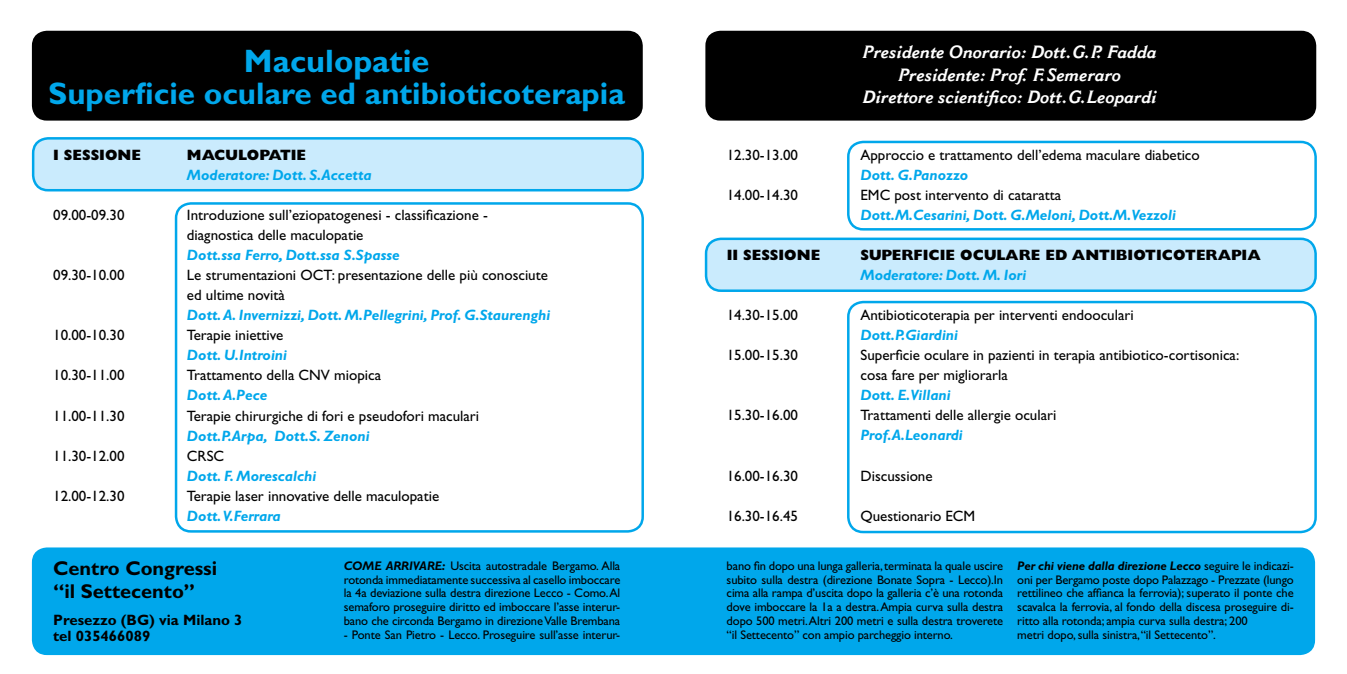
<style>
.page{position:relative;width:1347px;height:674px;background:#fff}
.page>*{position:absolute;margin:0;border:0;box-sizing:border-box;transform-origin:0 0}
.t1{font:700 32.5px "Gill Sans";color:#00a7eb}
.t2{font:700 31.25px "Gill Sans";color:#00a7eb}
.t3{font:700 20px/22.5px "Gill Sans";color:#000}
.t4{font:italic 700 17.5px/22.5px "Cantoria MT Std";color:#fff;text-align:center}
.t5{font:15px/20px "Gill Sans";color:#000}
.t6{font:italic 700 15px "Gill Sans";color:#00a7eb}
.t7{font:800 15px "Gill Sans";color:#000}
.t8{font:700 15px/16.2px "Gill Sans";color:#000}
.t9{font:12.5px/13.8px "Gill Sans";letter-spacing:-.01em;color:#000;text-align:justify}
.s1{font-weight:700;font-style:italic}
</style>
<div class="page">
<div style="left:706px;top:239px;width:609px;height:51px;background:#caebfd;border-radius:15px"></div>
<div style="left:705px;top:237px;width:611px;height:55px;border:2px solid #00a7eb;border-radius:15px"></div>
<div style="left:33px;top:138px;width:609px;height:52px;background:#caebfd;border-radius:15px"></div>
<div style="left:32px;top:137px;width:612px;height:54px;border:2px solid #00a7eb;border-radius:15px"></div>
<div style="left:32px;top:547px;width:1283px;height:107px;background:#00a7eb;border-radius:15px"></div>
<div style="left:705px;top:31px;width:611px;height:89px;background:#000;border-radius:15px"></div>
<div style="left:32px;top:31px;width:611px;height:89px;background:#000;border-radius:15px"></div>
<div style="left:175px;top:202px;width:469px;height:330px;border:2px solid #00a7eb;border-radius:15px"></div>
<div style="left:847px;top:141px;width:469px;height:89px;border:2px solid #00a7eb;border-radius:15px"></div>
<div style="left:847px;top:300px;width:469px;height:233px;border:2px solid #00a7eb;border-radius:15px"></div>
<h1 class="t1" style="left:244px;top:41px;width:187px">Maculopatie</h1>
<h2 class="t2" style="left:49px;top:75px;width:578px">Superficie oculare ed antibioticoterapia</h2>
<p class="t7" style="left:53px;top:146px;width:89px">I SESSIONE</p>
<p class="t7" style="left:187px;top:146px;width:121px">MACULOPATIE</p>
<p class="t6" style="left:187px;top:166px;width:186px">Moderatore: Dott. S.Accetta</p>
<p class="t5" style="left:53px;top:205px;width:73px">09.00-09.30</p>
<p class="t5" style="left:187px;top:205px;width:302px">Introduzione sull’eziopatogenesi - classificazione - diagnostica delle maculopatie</p>
<p class="t6" style="left:187px;top:246px;width:214px">Dott.ssa Ferro, Dott.ssa S.Spasse</p>
<p class="t5" style="left:53px;top:265px;width:73px">09.30-10.00</p>
<p class="t5" style="left:187px;top:265px;width:362px">Le strumentazioni OCT: presentazione delle più conosciute ed ultime novità</p>
<p class="t6" style="left:187px;top:306px;width:365px">Dott. A. Invernizzi, Dott. M.Pellegrini, Prof. G.Staurenghi</p>
<p class="t5" style="left:53px;top:325px;width:73px">10.00-10.30</p>
<p class="t5" style="left:187px;top:325px;width:98px">Terapie iniettive</p>
<p class="t6" style="left:187px;top:346px;width:102px">Dott. U.Introini</p>
<p class="t5" style="left:53px;top:365px;width:73px">10.30-11.00</p>
<p class="t5" style="left:187px;top:365px;width:196px">Trattamento della CNV miopica</p>
<p class="t6" style="left:187px;top:386px;width:82px">Dott. A.Pece</p>
<p class="t5" style="left:53px;top:405px;width:73px">11.00-11.30</p>
<p class="t5" style="left:187px;top:405px;width:294px">Terapie chirurgiche di fori e pseudofori maculari</p>
<p class="t6" style="left:187px;top:426px;width:184px">Dott.P.Arpa, Dott.S. Zenoni</p>
<p class="t5" style="left:53px;top:445px;width:73px">11.30-12.00</p>
<p class="t5" style="left:187px;top:445px;width:39px">CRSC</p>
<p class="t6" style="left:187px;top:466px;width:131px">Dott. F. Morescalchi</p>
<p class="t5" style="left:53px;top:485px;width:73px">12.00-12.30</p>
<p class="t5" style="left:187px;top:485px;width:254px">Terapie laser innovative delle maculopatie</p>
<p class="t6" style="left:187px;top:506px;width:95px">Dott. V.Ferrara</p>
<h3 class="t3" style="left:53px;top:557px;width:166px">Centro Congressi “il Settecento”</h3>
<p class="t8" style="left:53px;top:611px;width:191px">Presezzo (BG) via Milano 3 tel 035466089</p>
<p class="t9" style="left:344px;top:558px;width:278px"><span class="s1">COME ARRIVARE:</span> Uscita autostradale Bergamo. Alla rotonda immediatamente successiva al casello imboccare la 4a deviazione sulla destra direzione Lecco - Como. Al semaforo proseguire diritto ed imboccare l’asse interur&shy;bano che circonda Bergamo in direzione Valle Brembana</p>
<p class="t9" style="left:344px;top:627px;width:278px">- Ponte San Pietro - Lecco. Proseguire sull’asse interur-</p>
<h3 class="t4" style="left:863px;top:41px;width:296px">Presidente Onorario: Dott.G.P. Fadda<br>Presidente: Prof. F.Semeraro<br>Direttore scientifico: Dott.G.Leopardi</h3>
<p class="t5" style="left:726px;top:145px;width:73px">12.30-13.00</p>
<p class="t5" style="left:860px;top:145px;width:341px">Approccio e trattamento dell’edema maculare diabetico</p>
<p class="t6" style="left:860px;top:166px;width:109px">Dott. G.Panozzo</p>
<p class="t5" style="left:726px;top:185px;width:73px">14.00-14.30</p>
<p class="t5" style="left:860px;top:185px;width:202px">EMC post intervento di cataratta</p>
<p class="t6" style="left:860px;top:206px;width:317px">Dott.M.Cesarini, Dott. G.Meloni, Dott.M.Vezzoli</p>
<p class="t7" style="left:726px;top:246px;width:95px">II SESSIONE</p>
<p class="t7" style="left:860px;top:246px;width:402px">SUPERFICIE OCULARE ED ANTIBIOTICOTERAPIA</p>
<p class="t6" style="left:860px;top:266px;width:167px">Moderatore: Dott. M. Iori</p>
<p class="t5" style="left:726px;top:305px;width:73px">14.30-15.00</p>
<p class="t5" style="left:860px;top:305px;width:275px">Antibioticoterapia per interventi endooculari</p>
<p class="t6" style="left:860px;top:326px;width:99px">Dott.P.Giardini</p>
<p class="t5" style="left:726px;top:345px;width:73px">15.00-15.30</p>
<p class="t5" style="left:860px;top:345px;width:380px">Superficie oculare in pazienti in terapia antibiotico-cortisonica: cosa fare per migliorarla</p>
<p class="t6" style="left:860px;top:386px;width:92px">Dott. E.Villani</p>
<p class="t5" style="left:726px;top:405px;width:73px">15.30-16.00</p>
<p class="t5" style="left:860px;top:405px;width:197px">Trattamenti delle allergie oculari</p>
<p class="t6" style="left:860px;top:426px;width:104px">Prof.A.Leonardi</p>
<p class="t5" style="left:726px;top:465px;width:73px">16.00-16.30</p>
<p class="t5" style="left:860px;top:465px;width:74px">Discussione</p>
<p class="t5" style="left:726px;top:505px;width:73px">16.30-16.45</p>
<p class="t5" style="left:860px;top:505px;width:116px">Questionario ECM</p>
<p class="t9" style="left:726px;top:558px;width:278px">bano fin dopo una lunga galleria, terminata la quale uscire subito sulla destra (direzione Bonate Sopra - Lecco).In cima alla rampa d’uscita dopo la galleria c’è una rotonda dove imboccare la 1a a destra. Ampia curva sulla destra dopo 500 metri. Altri 200 metri e sulla destra troverete “il Settecento” con ampio parcheggio interno.</p>
<p class="t9" style="left:1017px;top:558px;width:278px;text-align:left"><span class="s1">Per chi viene dalla direzione Lecco</span> seguire le indicazi&shy;oni per Bergamo poste dopo Palazzago - Prezzate (lungo rettilineo che affianca la ferrovia); superato il ponte che scavalca la ferrovia, al fondo della discesa proseguire di&shy;ritto alla rotonda; ampia curva sulla destra; 200<br>metri dopo, sulla sinistra,“il Settecento”.</p>
</div>
